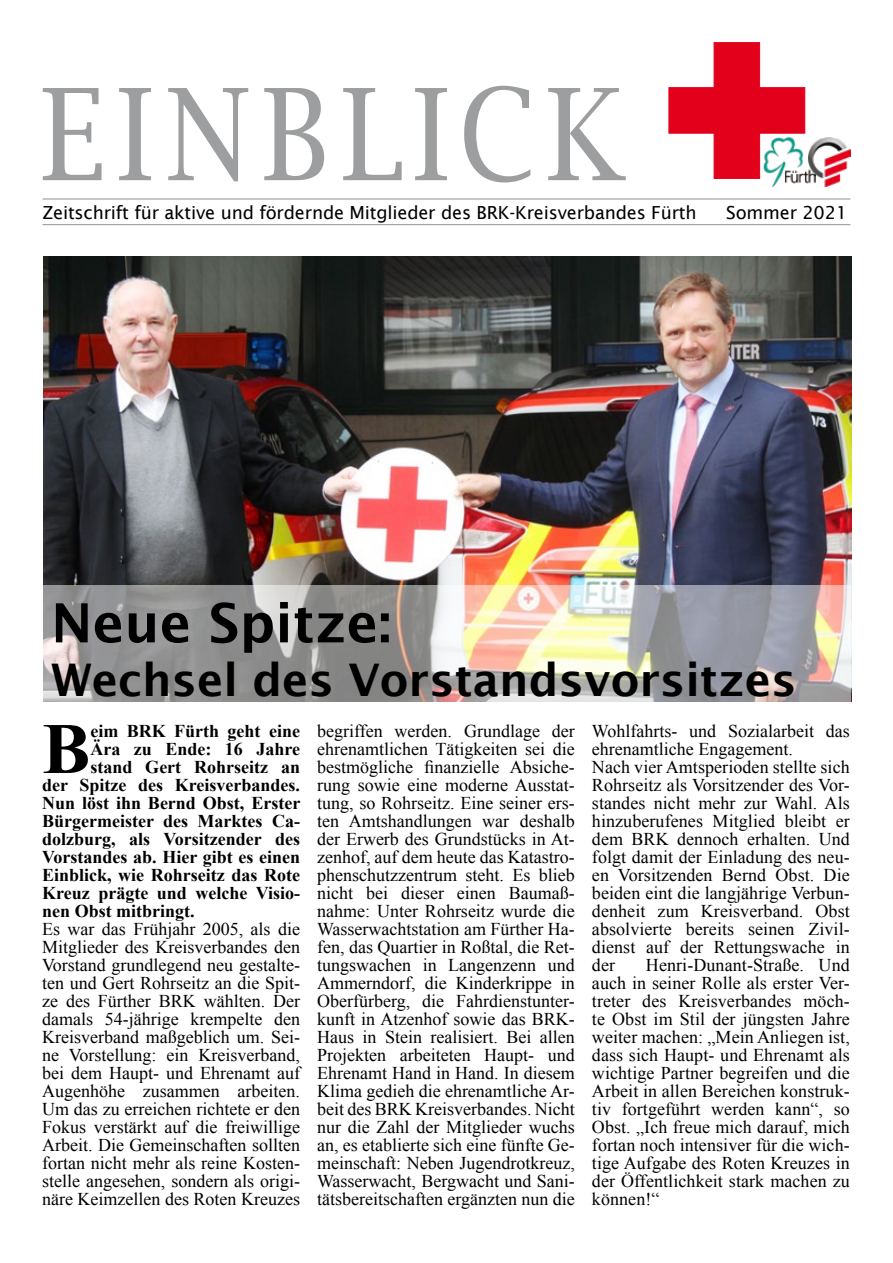
<style>
.page{position:relative;width:893px;height:1263px;background:#fff}
.page>*{position:absolute;margin:0;border:0;box-sizing:border-box;transform-origin:0 0}
.t1{font:127.5px "Lucida Bright";letter-spacing:.09em;color:#9c9e9f;scale:.88 1}
.t2{font:700 72.3px "Times New Roman";color:#000}
.t3{font:600 54px "Lucida Sans";color:#000}
.t4{font:600 45px "Lucida Sans";color:#000}
.t5{font:18px/18px "Times New Roman";letter-spacing:.005em;color:#000;text-align:justify}
.t6{font:700 18px "Times New Roman";color:#000}
.t7{font:18px "Lucida Sans";letter-spacing:-.01em;color:#000}
</style>
<div class="page">
<hr style="left:43px;top:198px;width:807px;height:2px;background:#9c9e9f">
<hr style="left:43px;top:224px;width:807px;height:1px;background:#9c9e9f">
<div style="left:714px;top:133px;width:46px;height:46px;background:#e2001a;border:1px solid #e2001a"></div>
<div style="left:714px;top:42px;width:46px;height:46px;background:#e2001a;border:1px solid #e2001a"></div>
<div style="left:759px;top:87px;width:46px;height:46px;background:#e2001a;border:1px solid #e2001a"></div>
<div style="left:714px;top:87px;width:46px;height:46px;background:#e2001a"></div>
<div style="left:669px;top:87px;width:46px;height:46px;background:#e2001a;border:1px solid #e2001a"></div>
<img style="left:763px;top:137px;width:46px;height:51px">
<img style="left:809px;top:138px;width:41px;height:48px">
<img style="left:44px;top:257px;width:807px;height:445px">
<svg style="left:43px;top:585px;width:807px;height:117px;background:#afaaa6"></svg>
<h1 class="t1" style="left:40px;top:62px;width:667px">EINBLICK</h1>
<p class="t7" style="left:43px;top:202px;width:656px">Zeitschrift für aktive und fördernde Mitglieder des BRK-Kreisverbandes Fürth</p>
<p class="t7" style="left:726px;top:202px;width:123px">Sommer 2021</p>
<h3 class="t3" style="left:51px;top:592px;width:342px">Neue Spitze:</h3>
<h3 class="t4" style="left:51px;top:655px;width:747px">Wechsel des Vorstandsvorsitzes</h3>
<h2 class="t2" style="left:42px;top:697px;width:50px">B</h2>
<p class="t6" style="left:90px;top:718px;width:211px">eim BRK Fürth geht eine</p>
<p class="t6" style="left:90px;top:736px;width:211px">Ära zu Ende: 16 Jahre</p>
<p class="t6" style="left:90px;top:754px;width:211px">stand Gert Rohrseitz an</p>
<p class="t6" style="left:42px;top:772px;width:259px">der Spitze des Kreisverbandes.</p>
<p class="t6" style="left:42px;top:790px;width:260px">Nun löst ihn Bernd Obst, Erster</p>
<p class="t6" style="left:42px;top:808px;width:259px">Bürgermeister des Marktes Ca-</p>
<p class="t6" style="left:42px;top:826px;width:259px">dolzburg, als Vorsitzender des</p>
<p class="t6" style="left:42px;top:844px;width:259px">Vorstandes ab. Hier gibt es einen</p>
<p class="t6" style="left:42px;top:862px;width:259px">Einblick, wie Rohrseitz das Rote</p>
<p class="t6" style="left:42px;top:880px;width:259px">Kreuz prägte und welche Visio-</p>
<p class="t6" style="left:42px;top:898px;width:154px">nen Obst mitbringt.</p>
<p class="t5" style="left:42px;top:919px;width:259px">Es war das Frühjahr 2005, als die Mitglieder des Kreisverbandes den Vorstand grundlegend neu gestalte&shy;ten und Gert Rohrseitz an die Spit&shy;ze des Fürther BRK wählten. Der damals 54-jährige krempelte den Kreisverband maßgeblich um. Sei&shy;ne Vorstellung: ein Kreisverband, bei dem Haupt- und Ehrenamt auf Augenhöhe zusammen arbeiten.<br>Um das zu erreichen richtete er den Fokus verstärkt auf die freiwillige Arbeit. Die Gemeinschaften sollten fortan nicht mehr als reine Kosten&shy;stelle angesehen, sondern als origi&shy;näre Keimzellen des Roten Kreuzes</p>
<p class="t5" style="left:317px;top:721px;width:259px">begriffen werden. Grundlage der ehrenamtlichen Tätigkeiten sei die bestmögliche finanzielle Absiche&shy;rung sowie eine moderne Ausstat&shy;tung, so Rohrseitz. Eine seiner ers&shy;ten Amtshandlungen war deshalb der Erwerb des Grundstücks in At&shy;zenhof, auf dem heute das Katastro&shy;phenschutzzentrum steht. Es blieb nicht bei dieser einen Baumaß&shy;nahme: Unter Rohrseitz wurde die Wasserwachtstation am Fürther Ha&shy;fen, das Quartier in Roßtal, die Ret&shy;tungswachen in Langenzenn und Ammerndorf, die Kinderkrippe in Oberfürberg, die Fahrdienstunter&shy;kunft in Atzenhof sowie das BRK-Haus in Stein realisiert. Bei allen Projekten arbeiteten Haupt- und Ehrenamt Hand in Hand. In diesem Klima gedieh die ehrenamtliche Ar&shy;beit des BRK Kreisverbandes. Nicht nur die Zahl der Mitglieder wuchs an, es etablierte sich eine fünfte Ge&shy;meinschaft: Neben Jugendrotkreuz, Wasserwacht, Bergwacht und Sani&shy;tätsbereitschaften ergänzten nun die</p>
<p class="t5" style="left:592px;top:721px;width:259px;text-align:left">Wohlfahrts- und Sozialarbeit das ehrenamtliche Engagement.<br>Nach vier Amtsperioden stellte sich<br>Rohrseitz als Vorsitzender des Vor&shy;standes nicht mehr zur Wahl. Als hinzuberufenes Mitglied bleibt er dem BRK dennoch erhalten. Und folgt damit der Einladung des neu&shy;en Vorsitzenden Bernd Obst. Die beiden eint die langjährige Verbun&shy;denheit zum Kreisverband. Obst absolvierte bereits seinen Zivil&shy;dienst auf der Rettungswache in der</p>
<p class="t5" style="left:592px;top:955px;width:259px;text-indent:54px">Henri-Dunant-Straße. Und auch in seiner Rolle als erster Ver&shy;treter des Kreisverbandes möch&shy;te Obst im Stil der jüngsten Jahre weiter machen: „Mein Anliegen ist, dass sich Haupt- und Ehrenamt als wichtige Partner begreifen und die Arbeit in allen Bereichen konstruk&shy;tiv fortgeführt werden kann“, so Obst. „Ich freue mich darauf, mich fortan noch intensiver für die wich&shy;tige Aufgabe des Roten Kreuzes in der Öffentlichkeit stark machen zu können!“</p>
</div>
